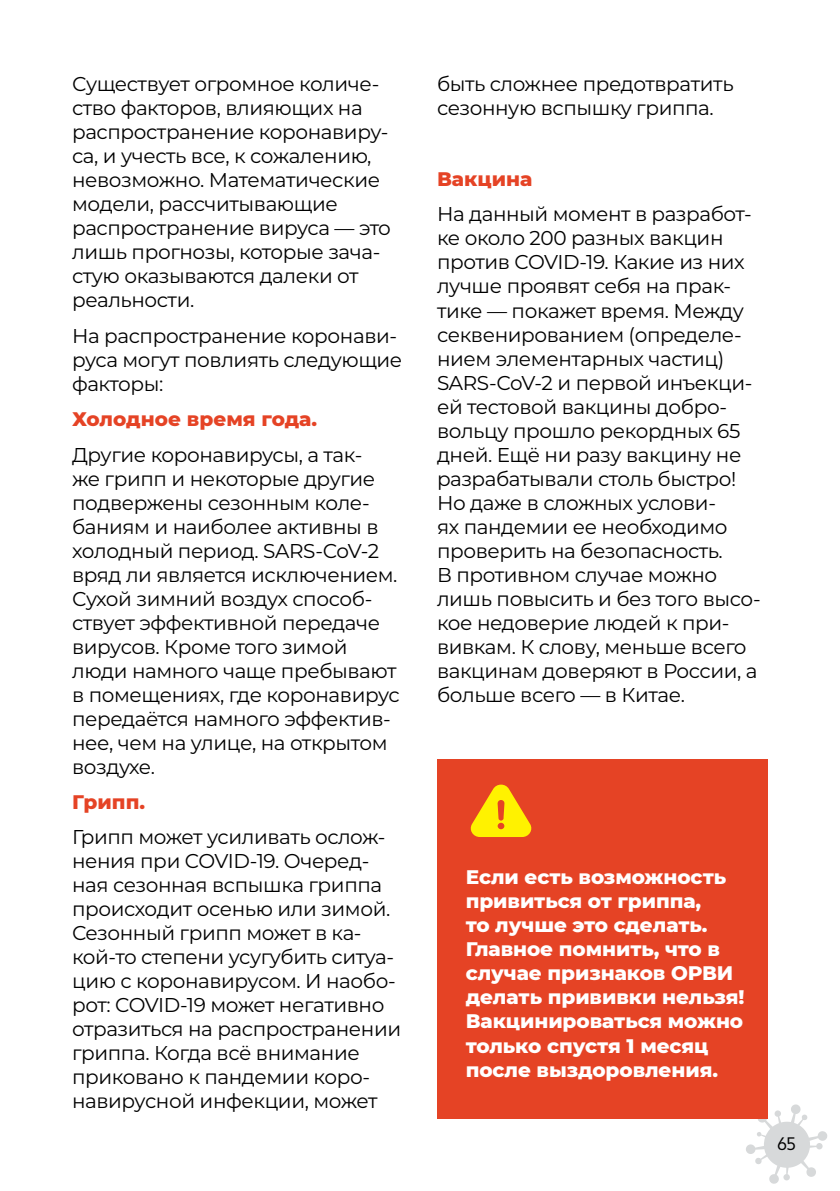
<style>
.page{position:relative;width:840px;height:1191px;background:#fff}
.page>*{position:absolute;margin:0;border:0;box-sizing:border-box;transform-origin:0 0}
.t1{font:20px/24px "Montserrat";letter-spacing:-.02em;color:#000}
.t2{font:800 20px/24px "Montserrat";letter-spacing:-.005em;color:#fff}
.t3{font:800 20px "Montserrat";color:#e54325}
.t4{font:18px "Finlandica";color:#000}
</style>
<div class="page">
<svg style="left:746px;top:1104px;width:81px;height:80px"></svg>
<div style="left:437px;top:760px;width:330px;height:359px;background:#e54325"></div>
<svg style="left:470px;top:784px;width:62px;height:53px"></svg>
<p class="t1" style="left:72px;top:72px;width:320px">Существует огромное количе&shy;ство факторов, влияющих на распространение коронавиру&shy;са, и учесть все, к сожалению, невозможно. Математические модели, рассчитывающие распространение вируса — это лишь прогнозы, которые зача&shy;стую оказываются далеки от реальности.</p>
<p class="t1" style="left:72px;top:323px;width:331px">На распространение коронави&shy;руса могут повлиять следующие факторы:</p>
<p class="t3" style="left:72px;top:404px;width:246px">Холодное время года.</p>
<p class="t1" style="left:72px;top:442px;width:329px">Другие коронавирусы, а так-<br>же грипп и некоторые другие подвержены сезонным коле&shy;баниям и наиболее активны в холодный период. SARS-СoV-2 вряд ли является исключением.<br>Сухой зимний воздух способ&shy;ствует эффективной передаче вирусов. Кроме того зимой люди намного чаще пребывают в помещениях, где коронавирус передаётся намного эффектив&shy;нее, чем на улице, на открытом воздухе.</p>
<p class="t3" style="left:72px;top:787px;width:75px">Грипп.</p>
<p class="t1" style="left:72px;top:824px;width:330px">Грипп может усиливать ослож&shy;нения при COVID-19. Очеред&shy;ная сезонная вспышка гриппа происходит осенью или зимой.<br>Сезонный грипп может в ка&shy;кой-то степени усугубить ситуа&shy;цию с коронавирусом. И наобо&shy;рот: COVID-19 может негативно отразиться на распространении гриппа. Когда всё внимание приковано к пандемии коро&shy;навирусной инфекции, может</p>
<p class="t1" style="left:437px;top:72px;width:298px">быть сложнее предотвратить сезонную вспышку гриппа.</p>
<p class="t3" style="left:437px;top:164px;width:97px">Вакцина</p>
<p class="t1" style="left:437px;top:202px;width:325px">На данный момент в разработ&shy;ке около 200 разных вакцин против COVID-19. Какие из них лучше проявят себя на прак&shy;тике — покажет время. Между секвенированием (определе&shy;нием элементарных частиц)<br>SARS-СoV-2 и первой инъекци&shy;ей тестовой вакцины добро&shy;вольцу прошло рекордных 65 дней. Ещё ни разу вакцину не разрабатывали столь быстро!<br>Но даже в сложных услови-<br>ях пандемии ее необходимо проверить на безопасность.<br>В противном случае можно лишь повысить и без того высо&shy;кое недоверие людей к при&shy;вивкам. К слову, меньше всего вакцинам доверяют в России, а больше всего — в Китае.</p>
<p class="t2" style="left:465px;top:864px;width:280px">Если есть возможность привиться от гриппа,<br>то лучше это сделать.<br>Главное помнить, что в случае признаков ОРВИ делать прививки нельзя!<br>Вакцинироваться можно только спустя 1 месяц после выздоровления.</p>
<p class="t4" style="left:776px;top:1132px;width:20px">65</p>
</div>
